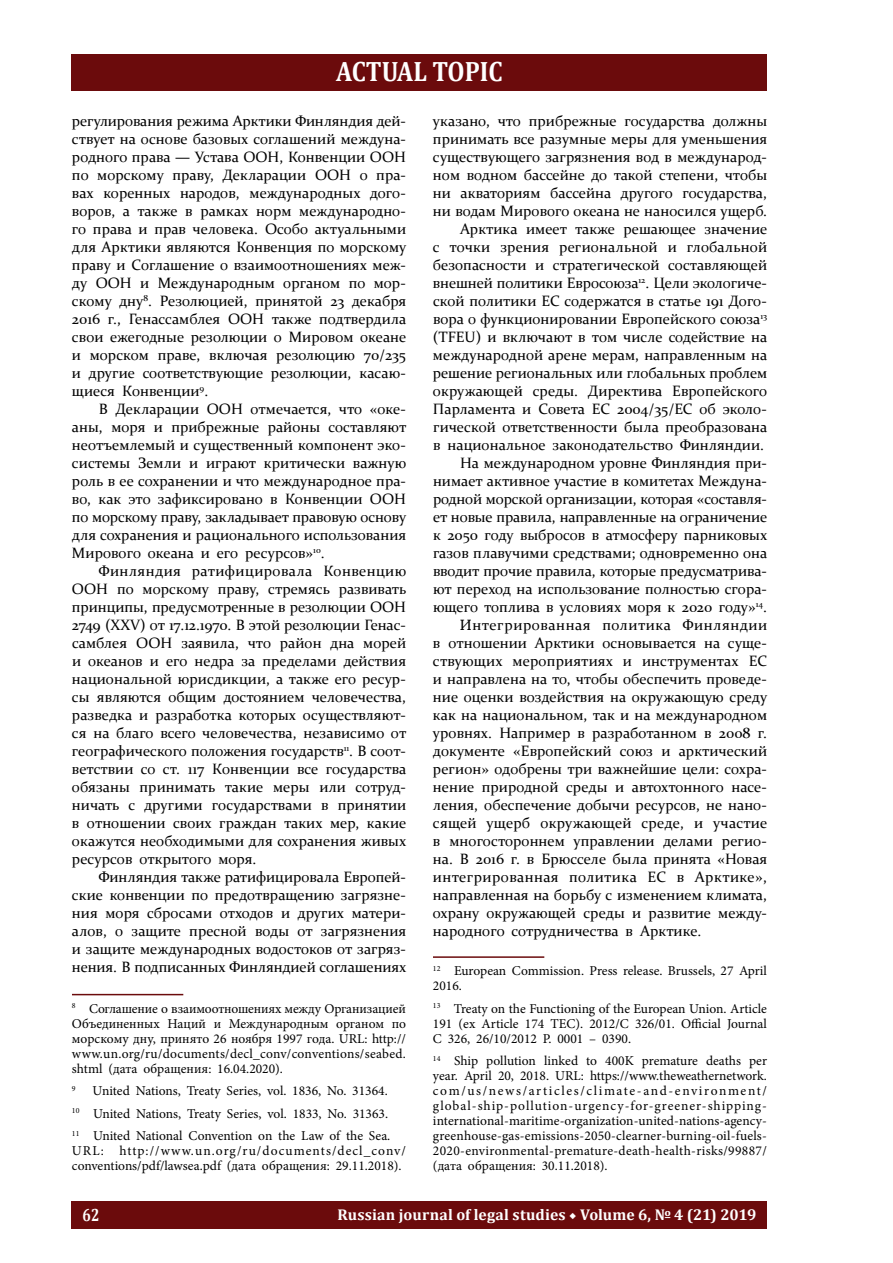
<style>
.page{position:relative;width:893px;height:1263px;background:#fff}
.page>*{position:absolute;margin:0;border:0;box-sizing:border-box;transform-origin:0 0}
.t1{font:700 28.2px "Cambria";color:#fff;scale:.88 1}
.t2{font:700 17.85px "Cambria";color:#fff;scale:.8 1}
.t3{font:700 15.6px "Cambria";letter-spacing:.005em;color:#fff}
.t4{font:15px/18px "Constantia";color:#000;text-align:justify}
.t5{font:15px "Constantia";letter-spacing:.025em;color:#000}
.t6{font:15px "Constantia";letter-spacing:.035em;color:#000}
.t7{font:13.5px/15px "Minion Pro";color:#000;text-align:justify}
.s1{font-family:"Minion Pro";font-weight:400}
</style>
<div class="page">
<div style="left:72px;top:1202px;width:695px;height:27px;background:#6b0b0c"></div>
<div style="left:72px;top:54px;width:695px;height:36px;background:#6b0b0c"></div>
<hr style="left:72px;top:994px;width:111px;height:1px;background:#6b0b0c">
<hr style="left:433px;top:956px;width:111px;height:2px;background:#6b0b0c">
<h1 class="t1" style="left:336px;top:51px;width:191px">actual topic</h1>
<p class="t4" style="left:72px;top:111px;width:336px">регулирования режима Арктики Финляндия дей&shy;ствует на основе базовых соглашений междуна&shy;родного права — Устава ООН, Конвенции ООН по морскому праву, Декларации ООН о пра&shy;вах коренных народов, международных дого&shy;воров, а также в рамках норм международно&shy;го права и прав человека. Особо актуальными для Арктики являются Конвенция по морскому праву и Соглашение о взаимоотношениях меж&shy;ду ООН и Международным органом по мор&shy;скому дну<sup>8</sup>. Резолюцией, принятой 23 декабря 2016 г., Генассамблея ООН также подтвердила свои ежегодные резолюции о Мировом океане и морском праве, включая резолюцию 70/235 и другие соответствующие резолюции, касаю&shy;щиеся Конвенции<sup>9</sup>.</p>
<p class="t4" style="left:72px;top:399px;width:336px;text-indent:27px">В Декларации ООН отмечается, что «оке&shy;аны, моря и прибрежные районы составляют неотъемлемый и существенный компонент эко&shy;системы Земли и играют критически важную роль в ее сохранении и что международное пра&shy;во, как это зафиксировано в Конвенции ООН по морскому праву, закладывает правовую основу для сохранения и рационального использования Мирового океана и его ресурсов»<sup>10</sup>.</p>
<p class="t4" style="left:72px;top:561px;width:336px;text-indent:27px">Финляндия ратифицировала Конвенцию ООН по морскому праву, стремясь развивать принципы, предусмотренные в резолюции ООН 2749 (XXV) от 17.12.1970. В этой резолюции Генас&shy;самблея ООН заявила, что район дна морей и океанов и его недра за пределами действия национальной юрисдикции, а также его ресур&shy;сы являются общим достоянием человечества, разведка и разработка которых осуществляют&shy;ся на благо всего человечества, независимо от географического положения государств<sup>11</sup>. В соот&shy;ветствии со ст. 117 Конвенции все государства обязаны принимать такие меры или сотруд&shy;ничать с другими государствами в принятии в отношении своих граждан таких мер, какие окажутся необходимыми для сохранения живых ресурсов открытого моря.</p>
<p class="t4" style="left:72px;top:867px;width:336px;text-indent:27px">Финляндия также ратифицировала Европей&shy;ские конвенции по предотвращению загрязне&shy;ния моря сбросами отходов и других матери&shy;алов, о защите пресной воды от загрязнения и защите международных водостоков от загряз&shy;нения. В подписанных Финляндией соглашениях</p>
<p class="t7" style="left:72px;top:1001px;width:335px"><sup>8</sup> Соглашение о взаимоотношениях между Организацией Объединенных Наций и Международным органом по морскому дну, принято 26 ноября 1997 года. URL: http:// www.un.org/ru/documents/decl_conv/conventions/seabed. shtml (дата обращения: 16.04.2020).</p>
<p class="t7" style="left:72px;top:1079px;width:320px;line-height:22.5px;text-align:left"><sup>9</sup> United Nations, Treaty Series, vol. 1836, No. 31364.<br><sup>10</sup> United Nations, Treaty Series, vol. 1833, No. 31363.<br><sup>11</sup> United National Convention on the Law of the Sea.</p>
<p class="t7" style="left:72px;top:1143px;width:335px">URL: http://www.un.org/ru/documents/decl_conv/ conventions/pdf/lawsea.pdf (дата обращения: 29.11.2018).</p>
<p class="t4" style="left:433px;top:111px;width:336px">указано, что прибрежные государства должны</p>
<p class="t4" style="left:433px;top:129px;width:336px">принимать все разумные меры для уменьшения</p>
<p class="t4" style="left:433px;top:147px;width:335px">существующего загрязнения вод в международ-</p>
<p class="t4" style="left:433px;top:165px;width:336px">ном водном бассейне до такой степени, чтобы</p>
<p class="t4" style="left:433px;top:183px;width:335px">ни акваториям бассейна другого государства,</p>
<p class="t4" style="left:433px;top:201px;width:335px">ни водам Мирового океана не наносился ущерб.</p>
<p class="t4" style="left:460px;top:219px;width:309px">Арктика имеет также решающее значение</p>
<p class="t4" style="left:433px;top:237px;width:336px">с точки зрения региональной и глобальной</p>
<p class="t4" style="left:433px;top:255px;width:336px">безопасности и стратегической составляющей</p>
<p class="t4" style="left:433px;top:273px;width:335px">внешней политики Евросоюза<sup>12</sup>. Цели экологиче-</p>
<p class="t4" style="left:433px;top:291px;width:335px">ской политики ЕС содержатся в статье 191 Дого-</p>
<p class="t4" style="left:433px;top:309px;width:335px">вора о функционировании Европейского союза<sup>13</sup></p>
<p class="t4" style="left:433px;top:327px;width:336px">(TFEU) и включают в том числе содействие на</p>
<p class="t4" style="left:433px;top:345px;width:336px">международной арене мерам, направленным на</p>
<p class="t4" style="left:433px;top:363px;width:336px">решение региональных или глобальных проблем</p>
<p class="t4" style="left:433px;top:381px;width:336px">окружающей среды. Директива Европейского</p>
<p class="t4" style="left:433px;top:399px;width:335px">Парламента и Совета ЕС 2004/35/ЕС об эколо-</p>
<p class="t4" style="left:433px;top:417px;width:336px">гической ответственности была преобразована</p>
<p class="t4" style="left:433px;top:435px;width:333px">в национальное законодательство Финляндии.</p>
<p class="t4" style="left:460px;top:453px;width:308px">На международном уровне Финляндия при-</p>
<p class="t4" style="left:433px;top:471px;width:335px">нимает активное участие в комитетах Междуна-</p>
<p class="t4" style="left:433px;top:489px;width:335px">родной морской организации, которая «составля-</p>
<p class="t4" style="left:433px;top:507px;width:336px">ет новые правила, направленные на ограничение</p>
<p class="t4" style="left:433px;top:525px;width:336px">к 2050 году выбросов в атмосферу парниковых</p>
<p class="t4" style="left:433px;top:543px;width:336px">газов плавучими средствами; одновременно она</p>
<p class="t4" style="left:433px;top:561px;width:335px">вводит прочие правила, которые предусматрива-</p>
<p class="t4" style="left:433px;top:579px;width:335px">ют переход на использование полностью сгора-</p>
<p class="t4" style="left:433px;top:597px;width:335px">ющего топлива в условиях моря к 2020 году»<sup>14</sup>.</p>
<p class="t6" style="left:460px;top:615px;width:309px">Интегрированная политика Финляндии</p>
<p class="t4" style="left:433px;top:633px;width:335px">в отношении Арктики основывается на суще-</p>
<p class="t4" style="left:433px;top:651px;width:336px">ствующих мероприятиях и инструментах ЕС</p>
<p class="t4" style="left:433px;top:669px;width:335px">и направлена на то, чтобы обеспечить проведе-</p>
<p class="t4" style="left:433px;top:687px;width:336px">ние оценки воздействия на окружающую среду</p>
<p class="t4" style="left:433px;top:705px;width:336px">как на национальном, так и на международном</p>
<p class="t4" style="left:433px;top:723px;width:335px">уровнях. Например в разработанном в 2008 г.</p>
<p class="t4" style="left:433px;top:741px;width:336px">документе «Европейский союз и арктический</p>
<p class="t4" style="left:433px;top:759px;width:335px">регион» одобрены три важнейшие цели: сохра-</p>
<p class="t4" style="left:433px;top:777px;width:335px">нение природной среды и автохтонного насе-</p>
<p class="t4" style="left:433px;top:795px;width:335px">ления, обеспечение добычи ресурсов, не нано-</p>
<p class="t4" style="left:433px;top:813px;width:336px">сящей ущерб окружающей среде, и участие</p>
<p class="t4" style="left:433px;top:831px;width:335px">в многостороннем управлении делами регио-</p>
<p class="t4" style="left:433px;top:849px;width:336px">на. В 2016 г. в Брюсселе была принята «Новая</p>
<p class="t5" style="left:433px;top:867px;width:335px">интегрированная политика ЕС в Арктике»,</p>
<p class="t4" style="left:433px;top:885px;width:335px">направленная на борьбу с изменением климата,</p>
<p class="t4" style="left:433px;top:903px;width:335px">охрану окружающей среды и развитие между-</p>
<p class="t4" style="left:433px;top:921px;width:270px">народного сотрудничества в Арктике.</p>
<p class="t7" style="left:433px;top:963px;width:335px"><sup>12</sup> European Commission. Press release. Brussels, 27 April<br>2016.</p>
<p class="t7" style="left:433px;top:1001px;width:335px"><sup>13</sup> Treaty on the Functioning of the European Union. Article 191 (ex Article 174 TEC). 2012/C 326/01. Official Journal C 326, 26/10/2012 P. 0001 – 0390.</p>
<p class="t7" style="left:433px;top:1053px;width:336px"><sup>14</sup> Ship pollution linked to 400K premature deaths per year. April 20, 2018. URL: https://www.theweathernetwork. com/us/news/articles/climate-and-environment/ global-ship-pollution-urgency-for-greener-shipping&shy;international-maritime-organization-united-nations-agency&shy;greenhouse-gas-emissions-2050-clearner-burning-oil-fuels-2020-environmental-premature-death-health-risks/99887/ (дата обращения: 30.11.2018).</p>
<p class="t2" style="left:83px;top:1202px;width:23px">62</p>
<p class="t3" style="left:337px;top:1203px;width:420px">Russian journal of legal studies <span class="s1">◆</span> Volume 6, № 4 (21) 2019</p>
</div>
